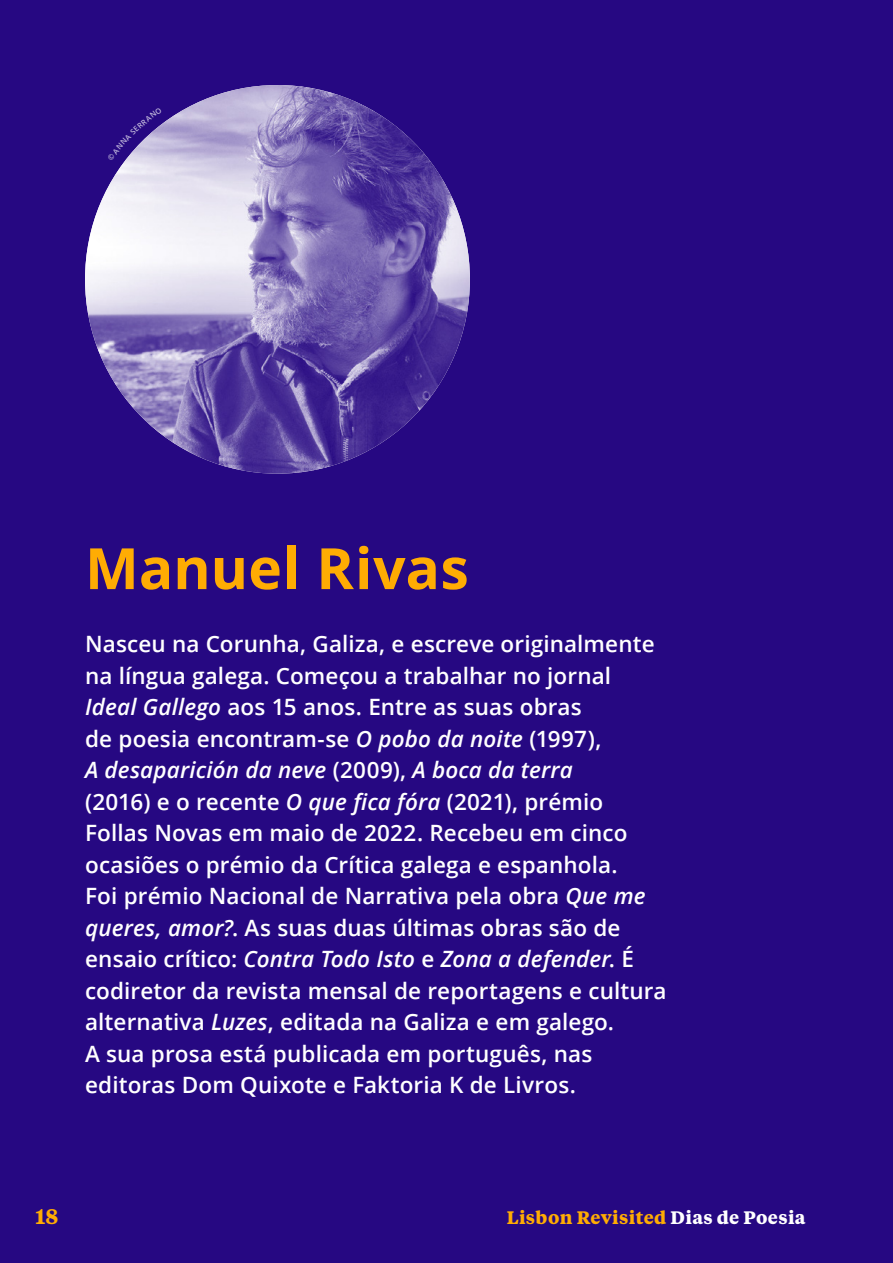
<style>
.page{position:relative;width:893px;height:1263px;background:#260882}
.page>*{position:absolute;margin:0;border:0;box-sizing:border-box;transform-origin:0 0}
.t1{font:700 57px "Open Sans";letter-spacing:.005em;color:#ffac03}
.t2{font:600 22.5px/31.5px "Open Sans";letter-spacing:.005em;color:#fff}
.t3{font:700 21px "Tiempos Text";color:#ffac03}
.t4{font:700 18px "Tiempos Text";letter-spacing:.02em;color:#ffac03}
.s1{font-style:italic}
.s2{color:#fff}
</style>
<div class="page">
<img style="left:85px;top:85px;width:385px;height:389px">
<svg style="left:107px;top:107px;width:55px;height:54px"></svg>
<h1 class="t1" style="left:85px;top:528px;width:385px">Manuel Rivas</h1>
<p class="t2" style="left:85px;top:628px;width:583px">Nasceu na Corunha, Galiza, e escreve originalmente na língua galega. Começou a trabalhar no jornal <span class="s1">Ideal Gallego</span> aos 15 anos. Entre as suas obras<br>de poesia encontram-se <span class="s1">O pobo da noite</span> (1997),<br><span class="s1">A desaparición da neve</span> (2009), <span class="s1">A boca da terra<br></span>(2016) e o recente <span class="s1">O que fica fóra</span> (2021), prémio Follas Novas em maio de 2022. Recebeu em cinco ocasiões o prémio da Crítica galega e espanhola.<br>Foi prémio Nacional de Narrativa pela obra <span class="s1">Que me queres, amor?</span>. As suas duas últimas obras são de ensaio crítico: <span class="s1">Contra Todo Isto</span> e <span class="s1">Zona a defender</span>. É codiretor da revista mensal de reportagens e cultura alternativa <span class="s1">Luzes</span>, editada na Galiza e em galego.<br>A sua prosa está publicada em português, nas editoras Dom Quixote e Faktoria K de Livros.</p>
<p class="t3" style="left:35px;top:1201px;width:25px">18</p>
<p class="t4" style="left:507px;top:1204px;width:300px">Lisbon Revisited <span class="s2">Dias de Poesia</span></p>
</div>
